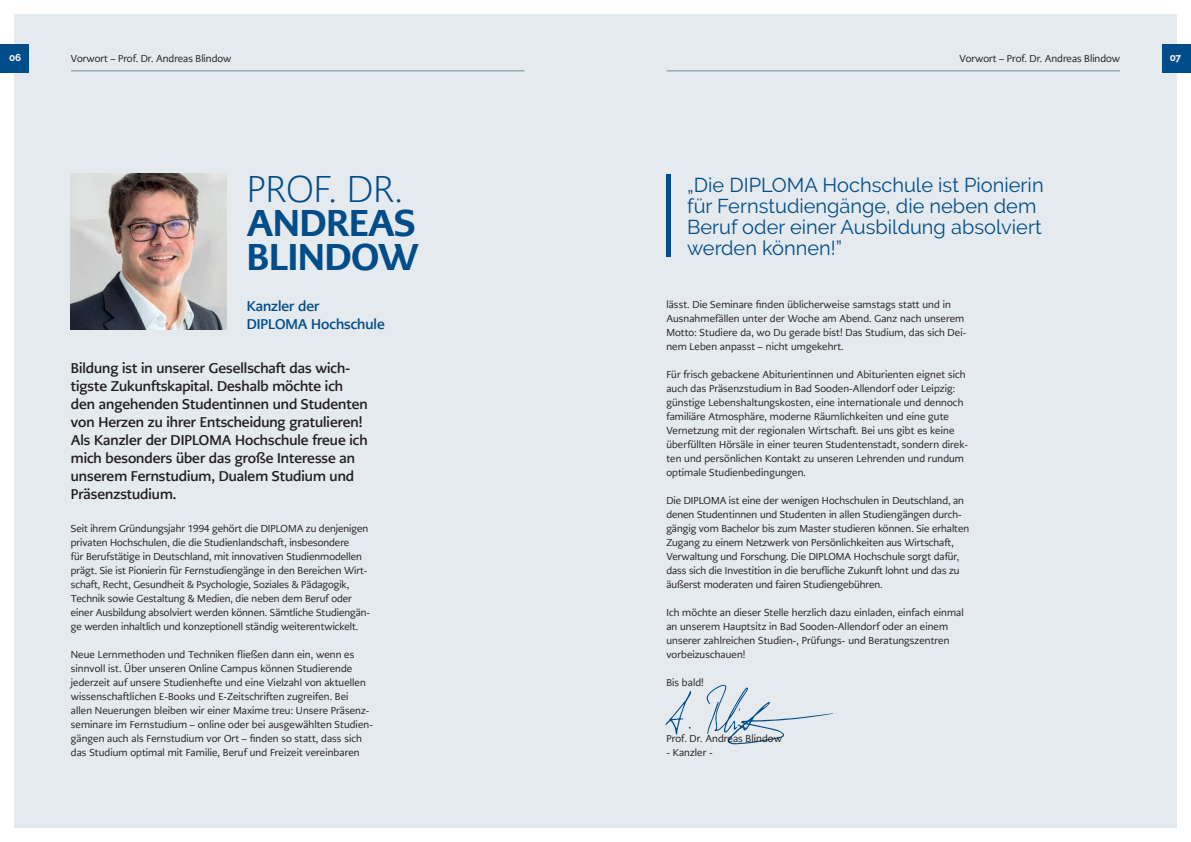
<style>
.page{position:relative;width:1191px;height:842px;background:#fff}
.page>*{position:absolute;margin:0;border:0;box-sizing:border-box;transform-origin:0 0}
.t1{font:800 37px/34px "PMN Caecilia Sans Head";color:#014d8a}
.t2{font:300 37px "PMN Caecilia Sans Head";color:#014d8a}
.t3{font:20px/21px "Raleway";color:#014d8a}
.t4{font:700 14px/18px "PMN Caecilia Sans Head";color:#231f20}
.t5{font:700 14px/18px "PMN Caecilia Sans Head";color:#014d8a}
.t6{font:10px/14px "PMN Caecilia Sans Head";letter-spacing:.01em;color:#231f20}
.t7{font:700 10px "Raleway";color:#fff}
</style>
<div class="page">
<div style="left:14px;top:14px;width:1162px;height:814px;background:#e5eaee"></div>
<img style="left:71px;top:174px;width:156px;height:156px">
<svg style="left:665px;top:691px;width:26px;height:44px"></svg>
<svg style="left:706px;top:685px;width:128px;height:59px"></svg>
<hr style="left:71px;top:71px;width:453px;height:1px;background:#738a95">
<hr style="left:666px;top:71px;width:454px;height:1px;background:#738a95">
<div style="left:666px;top:174px;width:5px;height:83px;background:#014d8a"></div>
<div style="left:0;top:45px;width:28px;height:28px;background:#014d8a"></div>
<div style="left:1162px;top:45px;width:29px;height:28px;background:#014d8a"></div>
<p class="t6" style="left:71px;top:51px;width:162px">Vorwort – Prof. Dr. Andreas Blindow</p>
<p class="t6" style="left:959px;top:51px;width:162px">Vorwort – Prof. Dr. Andreas Blindow</p>
<p class="t7" style="left:9px;top:52px;width:14px">06</p>
<p class="t7" style="left:1169px;top:52px;width:13px">07</p>
<h1 class="t2" style="left:247px;top:166px;width:158px">PROF. DR.</h1>
<h1 class="t1" style="left:247px;top:206px;width:173px">ANDREAS<br>BLINDOW</h1>
<h2 class="t3" style="left:687px;top:175px;width:358px">„Die DIPLOMA Hochschule ist Pionierin für Fernstudiengänge, die neben dem Beruf oder einer Ausbildung absolviert werden können!”</h2>
<h3 class="t5" style="left:247px;top:297px;width:140px">Kanzler der<br>DIPLOMA Hochschule</h3>
<p class="t6" style="left:666px;top:298px;width:301px">lässt. Die Seminare finden üblicherweise samstags statt und in Ausnahmefällen unter der Woche am Abend. Ganz nach unserem Motto: Studiere da, wo Du gerade bist! Das Studium, das sich Dei&shy;nem Leben anpasst – nicht umgekehrt.</p>
<p class="t6" style="left:666px;top:368px;width:303px">Für frisch gebackene Abiturientinnen und Abiturienten eignet sich auch das Präsenzstudium in Bad Sooden-Allendorf oder Leipzig: günstige Lebenshaltungskosten, eine internationale und dennoch familiäre Atmosphäre, moderne Räumlichkeiten und eine gute Vernetzung mit der regionalen Wirtschaft. Bei uns gibt es keine überfüllten Hörsäle in einer teuren Studentenstadt, sondern direk&shy;ten und persönlichen Kontakt zu unseren Lehrenden und rundum optimale Studienbedingungen.</p>
<p class="t6" style="left:666px;top:494px;width:304px">Die DIPLOMA ist eine der wenigen Hochschulen in Deutschland, an denen Studentinnen und Studenten in allen Studiengängen durch&shy;gängig vom Bachelor bis zum Master studieren können. Sie erhalten Zugang zu einem Netzwerk von Persönlichkeiten aus Wirtschaft, Verwaltung und Forschung. Die DIPLOMA Hochschule sorgt dafür, dass sich die Investition in die berufliche Zukunft lohnt und das zu äußerst moderaten und fairen Studiengebühren.</p>
<p class="t6" style="left:666px;top:606px;width:299px">Ich möchte an dieser Stelle herzlich dazu einladen, einfach einmal an unserem Hauptsitz in Bad Sooden-Allendorf oder an einem unserer zahlreichen Studien-, Prüfungs- und Beratungszentren vorbeizuschauen!</p>
<p class="t6" style="left:666px;top:676px;width:39px">Bis bald!</p>
<p class="t4" style="left:71px;top:359px;width:298px">Bildung ist in unserer Gesellschaft das wich&shy;tigste Zukunftskapital. Deshalb möchte ich den angehenden Studentinnen und Studenten von Herzen zu ihrer Entscheidung gratulieren!<br>Als Kanzler der DIPLOMA Hochschule freue ich mich besonders über das große Interesse an unserem Fernstudium, Dualem Studium und Präsenzstudium.</p>
<p class="t6" style="left:71px;top:522px;width:301px">Seit ihrem Gründungsjahr 1994 gehört die DIPLOMA zu denjenigen privaten Hochschulen, die die Studienlandschaft, insbesondere<br>für Berufstätige in Deutschland, mit innovativen Studienmodellen prägt. Sie ist Pionierin für Fernstudiengänge in den Bereichen Wirt&shy;schaft, Recht, Gesundheit &amp; Psychologie, Soziales &amp; Pädagogik, Technik sowie Gestaltung &amp; Medien, die neben dem Beruf oder einer Ausbildung absolviert werden können. Sämtliche Studiengän&shy;ge werden inhaltlich und konzeptionell ständig weiterentwickelt.</p>
<p class="t6" style="left:71px;top:648px;width:303px">Neue Lernmethoden und Techniken fließen dann ein, wenn es sinnvoll ist. Über unseren Online Campus können Studierende jederzeit auf unsere Studienhefte und eine Vielzahl von aktuellen wissenschaftlichen E-Books und E-Zeitschriften zugreifen. Bei<br>allen Neuerungen bleiben wir einer Maxime treu: Unsere Präsenz&shy;seminare im Fernstudium – online oder bei ausgewählten Studien&shy;gängen auch als Fernstudium vor Ort – finden so statt, dass sich das Studium optimal mit Familie, Beruf und Freizeit vereinbaren</p>
<p class="t6" style="left:666px;top:732px;width:117px">Prof. Dr. Andreas Blindow</p>
<p class="t6" style="left:666px;top:746px;width:48px">- Kanzler -</p>
</div>
